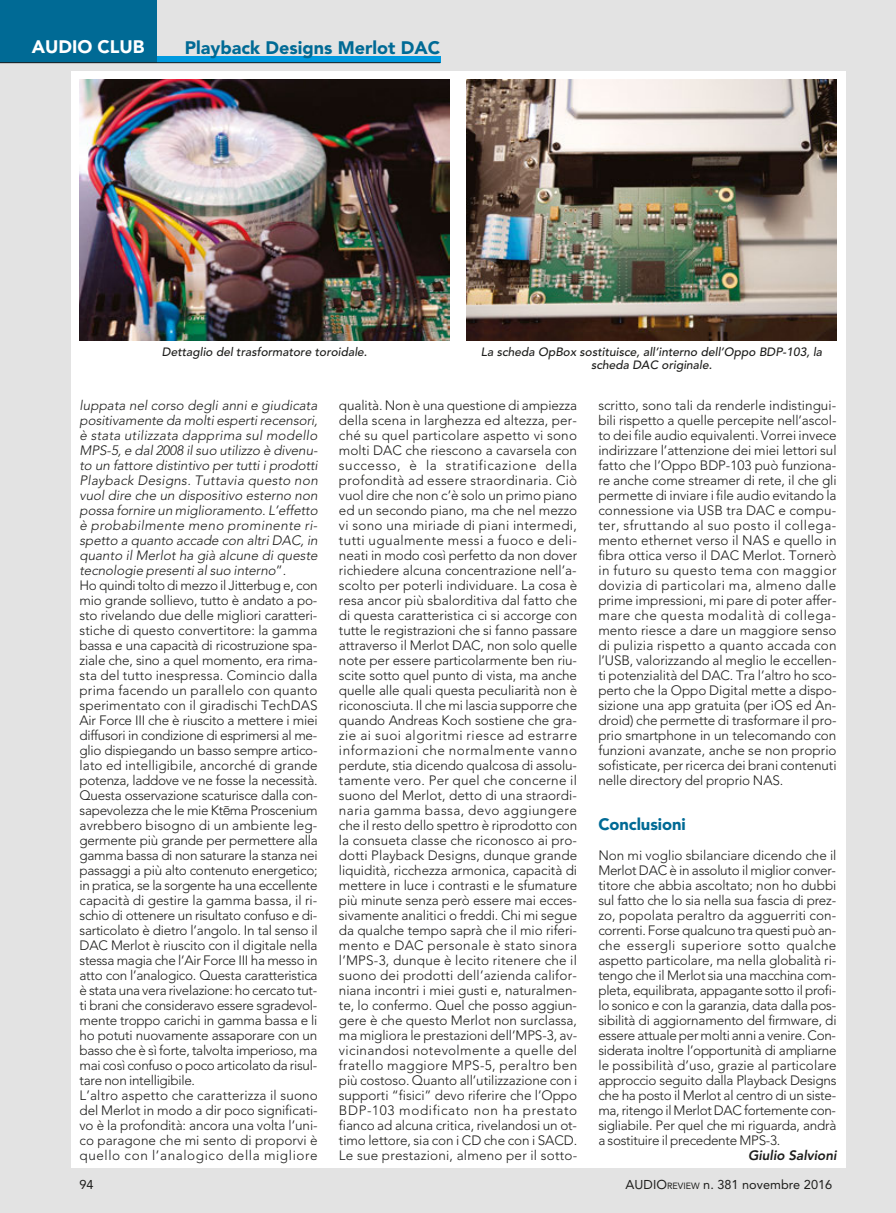
<style>
.page{position:relative;width:896px;height:1213px;background:#fff}
.page>*{position:absolute;margin:0;border:0;box-sizing:border-box;transform-origin:0 0}
.t1{font:900 18px "Avenir";color:#006a95}
.t2{font:900 18px "Avenir";color:#fff}
.t3{font:900 16.5px "Avenir";letter-spacing:-.005em;color:#006a95}
.t4{font:300 13.5px/15px "Avenir";letter-spacing:-.015em;color:#1d1d1b;text-align:justify}
.t5{font:italic 800 13.5px "Avenir";letter-spacing:-.005em;color:#1d1d1b}
.t6{font:12.75px "Avenir";color:#1d1d1b}
.t7{font:italic 500 12px/13.5px "Avenir";color:#1d1d1b;text-align:center}
.s1{font-style:italic}
.s2{font-family:"Helvetica Neue"}
.s3{font-size:9px}
</style>
<div class="page">
<div style="left:0;top:0;width:896px;height:1212px;background:#e3e3e3"></div>
<div style="left:71px;top:71px;width:774px;height:1095px;background:#fff"></div>
<div style="left:0;top:57px;width:440px;height:6px;background:#009adf"></div>
<div style="left:0;top:0;width:157px;height:63px;background:#006a95"></div>
<hr style="left:0;top:62px;width:440px;height:1px;background:#1d1d1b">
<img style="left:80px;top:79px;width:369px;height:261px">
<img style="left:466px;top:79px;width:370px;height:261px">
<h1 class="t2" style="left:32px;top:40px;width:114px">AUDIO CLUB</h1>
<h1 class="t1" style="left:185px;top:40px;width:257px">Playback Designs Merlot DAC</h1>
<p class="t7" style="left:162px;top:346px;width:207px">Dettaglio del trasformatore toroidale.</p>
<p class="t7" style="left:481px;top:346px;width:343px">La scheda OpBox sostituisce, all’interno dell’Oppo BDP-103, la scheda DAC originale.</p>
<p class="t4" style="left:79px;top:398px;width:240px;text-align:left"><span class="s1">luppata nel corso degli anni e giudicata positivamente da molti esperti recensori, è stata utilizzata dapprima sul modello MPS-5, e dal 2008 il suo utilizzo è divenu&shy;to un fattore distintivo per tutti i prodotti Playback Designs. Tuttavia questo non vuol dire che un dispositivo esterno non possa fornire un miglioramento. L’effetto è probabilmente meno prominente ri&shy;spetto a quanto accade con altri DAC, in quanto il Merlot ha già alcune di queste tecnologie presenti al suo interno</span>”.<br>Ho quindi tolto di mezzo il Jitterbug e, con mio grande sollievo, tutto è andato a po&shy;sto rivelando due delle migliori caratteri&shy;stiche di questo convertitore: la gamma bassa e una capacità di ricostruzione spa&shy;ziale che, sino a quel momento, era rima&shy;sta del tutto inespressa. Comincio dalla prima facendo un parallelo con quanto sperimentato con il giradischi TechDAS Air Force III che è riuscito a mettere i miei diffusori in condizione di esprimersi al me&shy;glio dispiegando un basso sempre artico&shy;lato ed intelligibile, ancorché di grande potenza, laddove ve ne fosse la necessità.<br>Questa osservazione scaturisce dalla con&shy;sapevolezza che le mie Kt<span class="s2">ē</span>ma Proscenium avrebbero bisogno di un ambiente leg&shy;germente più grande per permettere alla gamma bassa di non saturare la stanza nei passaggi a più alto contenuto energetico; in pratica, se la sorgente ha una eccellente capacità di gestire la gamma bassa, il ri&shy;schio di ottenere un risultato confuso e di&shy;sarticolato è dietro l’angolo. In tal senso il DAC Merlot è riuscito con il digitale nella stessa magia che l’Air Force III ha messo in atto con l’analogico. Questa caratteristica è stata una vera rivelazione: ho cercato tut&shy;ti brani che consideravo essere sgradevol&shy;mente troppo carichi in gamma bassa e li ho potuti nuovamente assaporare con un basso che è sì forte, talvolta imperioso, ma mai così confuso o poco articolato da risul&shy;tare non intelligibile.<br>L’altro aspetto che caratterizza il suono del Merlot in modo a dir poco significati&shy;vo è la profondità: ancora una volta l’uni&shy;co paragone che mi sento di proporvi è quello con l’analogico della migliore</p>
<p class="t4" style="left:598px;top:398px;width:240px">scritto, sono tali da renderle indistingui&shy;bili rispetto a quelle percepite nell’ascol&shy;to dei file audio equivalenti. Vorrei invece indirizzare l’attenzione dei miei lettori sul fatto che l’Oppo BDP-103 può funziona&shy;re anche come streamer di rete, il che gli permette di inviare i file audio evitando la connessione via USB tra DAC e compu&shy;ter, sfruttando al suo posto il collega&shy;mento ethernet verso il NAS e quello in fibra ottica verso il DAC Merlot. Tornerò in futuro su questo tema con maggior dovizia di particolari ma, almeno dalle prime impressioni, mi pare di poter affer&shy;mare che questa modalità di collega&shy;mento riesce a dare un maggiore senso di pulizia rispetto a quanto accada con l’USB, valorizzando al meglio le eccellen&shy;ti potenzialità del DAC. Tra l’altro ho sco&shy;perto che la Oppo Digital mette a dispo&shy;sizione una app gratuita (per iOS ed An&shy;droid) che permette di trasformare il pro&shy;prio smartphone in un telecomando con funzioni avanzate, anche se non proprio sofisticate, per ricerca dei brani contenuti nelle directory del proprio NAS.</p>
<p class="t4" style="left:339px;top:398px;width:240px">qualità. Non è una questione di ampiezza della scena in larghezza ed altezza, per&shy;ché su quel particolare aspetto vi sono molti DAC che riescono a cavarsela con successo, è la stratificazione della profondità ad essere straordinaria. Ciò vuol dire che non c’è solo un primo piano ed un secondo piano, ma che nel mezzo vi sono una miriade di piani intermedi, tutti ugualmente messi a fuoco e deli&shy;neati in modo così perfetto da non dover richiedere alcuna concentrazione nell’a&shy;scolto per poterli individuare. La cosa è resa ancor più sbalorditiva dal fatto che di questa caratteristica ci si accorge con tutte le registrazioni che si fanno passare attraverso il Merlot DAC, non solo quelle note per essere particolarmente ben riu&shy;scite sotto quel punto di vista, ma anche quelle alle quali questa peculiarità non è riconosciuta. Il che mi lascia supporre che quando Andreas Koch sostiene che gra&shy;zie ai suoi algoritmi riesce ad estrarre informazioni che normalmente vanno perdute, stia dicendo qualcosa di assolu&shy;tamente vero. Per quel che concerne il suono del Merlot, detto di una straordi&shy;naria gamma bassa, devo aggiungere che il resto dello spettro è riprodotto con la consueta classe che riconosco ai pro&shy;dotti Playback Designs, dunque grande liquidità, ricchezza armonica, capacità di mettere in luce i contrasti e le sfumature più minute senza però essere mai ecces&shy;sivamente analitici o freddi. Chi mi segue da qualche tempo saprà che il mio riferi&shy;mento e DAC personale è stato sinora l’MPS-3, dunque è lecito ritenere che il suono dei prodotti dell’azienda califor&shy;niana incontri i miei gusti e, naturalmen&shy;te, lo confermo. Quel che posso aggiun&shy;gere è che questo Merlot non surclassa, ma migliora le prestazioni dell’MPS-3, av&shy;vicinandosi notevolmente a quelle del fratello maggiore MPS-5, peraltro ben più costoso. Quanto all’utilizzazione con i supporti “fisici” devo riferire che l’Oppo BDP-103 modificato non ha prestato fianco ad alcuna critica, rivelandosi un ot&shy;timo lettore, sia con i CD che con i SACD.<br>Le sue prestazioni, almeno per il sotto-</p>
<p class="t3" style="left:598px;top:817px;width:89px">Conclusioni</p>
<p class="t4" style="left:598px;top:848px;width:240px">Non mi voglio sbilanciare dicendo che il Merlot DAC è in assoluto il miglior conver&shy;titore che abbia ascoltato; non ho dubbi sul fatto che lo sia nella sua fascia di prez&shy;zo, popolata peraltro da agguerriti con&shy;correnti. Forse qualcuno tra questi può an&shy;che essergli superiore sotto qualche aspetto particolare, ma nella globalità ri&shy;tengo che il Merlot sia una macchina com&shy;pleta, equilibrata, appagante sotto il profi&shy;lo sonico e con la garanzia, data dalla pos&shy;sibilità di aggiornamento del firmware, di essere attuale per molti anni a venire. Con&shy;siderata inoltre l’opportunità di ampliarne le possibilità d’uso, grazie al particolare approccio seguito dalla Playback Designs che ha posto il Merlot al centro di un siste&shy;ma, ritengo il Merlot DAC fortemente con&shy;sigliabile. Per quel che mi riguarda, andrà a sostituire il precedente MPS-3.</p>
<p class="t5" style="left:748px;top:1149px;width:90px">Giulio Salvioni</p>
<p class="t6" style="left:80px;top:1179px;width:16px">94</p>
<p class="t6" style="left:626px;top:1179px;width:208px">AUDIO<span class="s3">REVIEW</span> n. 381 novembre 2016</p>
</div>
